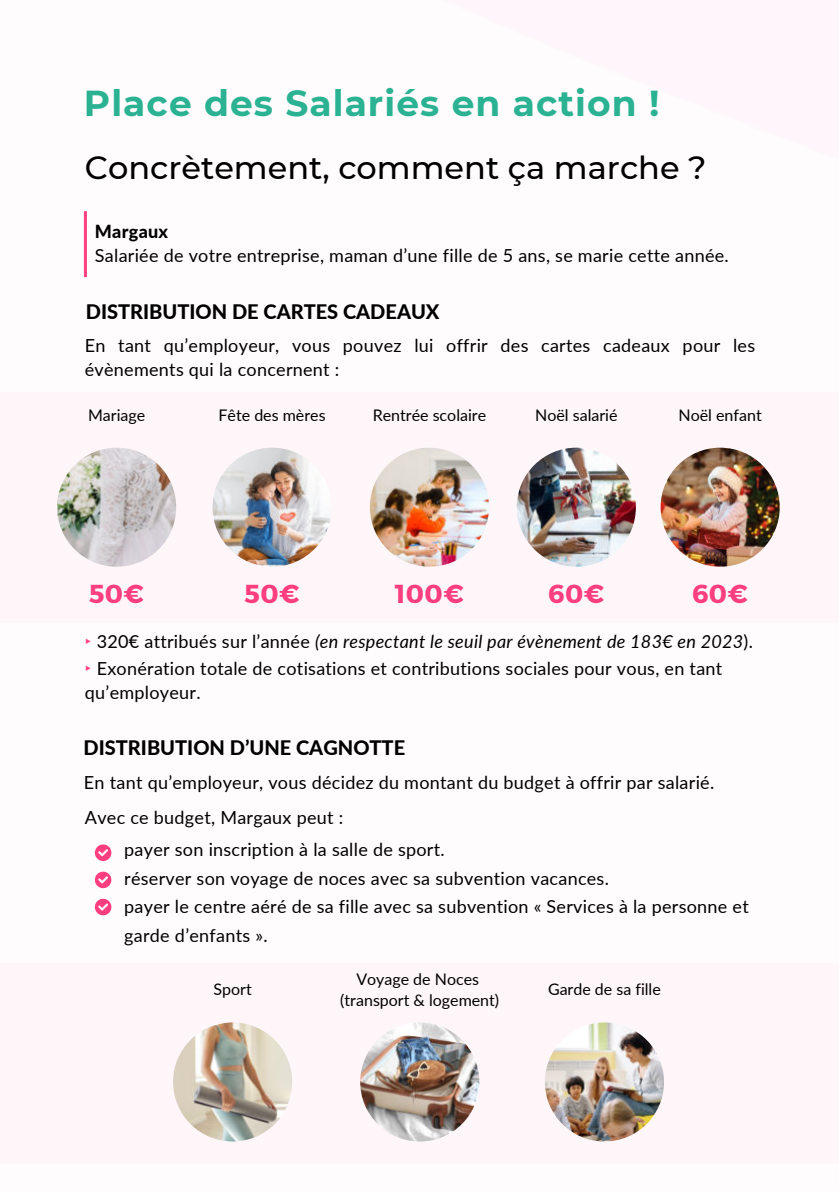
<style>
.page{position:relative;width:839px;height:1191px;background:#fff}
.page>*{position:absolute;margin:0;border:0;box-sizing:border-box;transform-origin:0 0}
.t1{font:700 36px "Montserrat";letter-spacing:.03em;color:#2ab292}
.t2{font:500 32px "Montserrat";color:#000}
.t3{font:700 26px "Montserrat";letter-spacing:.015em;color:#ff3e80}
.t4{font:800 20px "Lato";color:#000}
.t5{font:18px/28.4px "Lato";letter-spacing:.015em;color:#000}
.t6{font:italic 18px "Lato";letter-spacing:.015em;color:#000}
.t7{font:800 18px "Lato";letter-spacing:.015em;color:#000}
.t8{font:16px/21px "Lato";color:#000;text-align:center}
.s1{font-family:"Noto Sans";font-style:normal;color:#ff4081}
.s2{font-style:normal}
.s3{font-family:"Noto Sans";color:#ff4081}
</style>
<div class="page">
<div style="left:0;top:392px;width:838px;height:231px;background:#fff6fa"></div>
<div style="left:0;top:964px;width:838px;height:200px;background:#fff6fa"></div>
<hr style="left:84px;top:211px;width:3px;height:66px;background:#ff4081">
<svg style="left:95px;top:845px;width:16px;height:16px"></svg>
<svg style="left:95px;top:872px;width:16px;height:16px"></svg>
<svg style="left:95px;top:899px;width:16px;height:16px"></svg>
<img style="left:57px;top:448px;width:119px;height:119px;border-radius:50%">
<img style="left:212px;top:448px;width:119px;height:119px;border-radius:50%">
<img style="left:370px;top:448px;width:119px;height:119px;border-radius:50%">
<img style="left:516px;top:448px;width:120px;height:119px;border-radius:50%">
<img style="left:660px;top:448px;width:119px;height:119px;border-radius:50%">
<img style="left:173px;top:1022px;width:119px;height:120px;border-radius:50%">
<img style="left:360px;top:1022px;width:119px;height:120px;border-radius:50%">
<img style="left:545px;top:1022px;width:119px;height:120px;border-radius:50%">
<h1 class="t1" style="left:84px;top:78px;width:577px">Place des Salariés en action !</h1>
<h2 class="t2" style="left:85px;top:145px;width:623px">Concrètement, comment ça marche ?</h2>
<p class="t7" style="left:95px;top:218px;width:75px">Margaux</p>
<p class="t5" style="left:95px;top:241px;width:635px">Salariée de votre entreprise, maman d’une fille de 5 ans, se marie cette année.</p>
<p class="t4" style="left:86px;top:297px;width:355px">DISTRIBUTION DE CARTES CADEAUX</p>
<p class="t5" style="left:85px;top:333px;width:671px;line-height:24px">En tant qu’employeur, vous pouvez lui offrir des cartes cadeaux pour les évènements qui la concernent :</p>
<p class="t8" style="left:88px;top:404px;width:59px">Mariage</p>
<p class="t8" style="left:218px;top:404px;width:109px">Fête des mères</p>
<p class="t8" style="left:372px;top:404px;width:115px">Rentrée scolaire</p>
<p class="t8" style="left:535px;top:404px;width:84px">Noël salarié</p>
<p class="t8" style="left:678px;top:404px;width:85px">Noël enfant</p>
<h3 class="t3" style="left:89px;top:578px;width:56px">50€</h3>
<h3 class="t3" style="left:244px;top:578px;width:56px">50€</h3>
<h3 class="t3" style="left:395px;top:578px;width:70px">100€</h3>
<h3 class="t3" style="left:548px;top:578px;width:57px">60€</h3>
<h3 class="t3" style="left:692px;top:578px;width:57px">60€</h3>
<p class="t6" style="left:85px;top:628px;width:669px"><span class="s1">‣</span> <span class="s2">320€ attribués sur l’année</span> (en respectant le seuil par évènement de 183€ en 2023<span class="s2">).</span></p>
<p class="t5" style="left:85px;top:656px;width:639px;line-height:24px"><span class="s3">‣</span> Exonération totale de cotisations et contributions sociales pour vous, en tant qu’employeur.</p>
<p class="t4" style="left:84px;top:733px;width:323px">DISTRIBUTION D’UNE CAGNOTTE</p>
<p class="t5" style="left:84px;top:764px;width:631px;line-height:35.6px">En tant qu’employeur, vous décidez du montant du budget à offrir par salarié.<br>Avec ce budget, Margaux peut :</p>
<p class="t5" style="left:124px;top:835px;width:626px">payer son inscription à la salle de sport.<br>réserver son voyage de noces avec sa subvention vacances.<br>payer le centre aéré de sa fille avec sa subvention « Services à la personne et garde d’enfants ».</p>
<p class="t8" style="left:213px;top:978px;width:40px">Sport</p>
<p class="t8" style="left:340px;top:968px;width:160px">Voyage de Noces (transport &amp; logement)</p>
<p class="t8" style="left:548px;top:978px;width:114px">Garde de sa fille</p>
</div>
